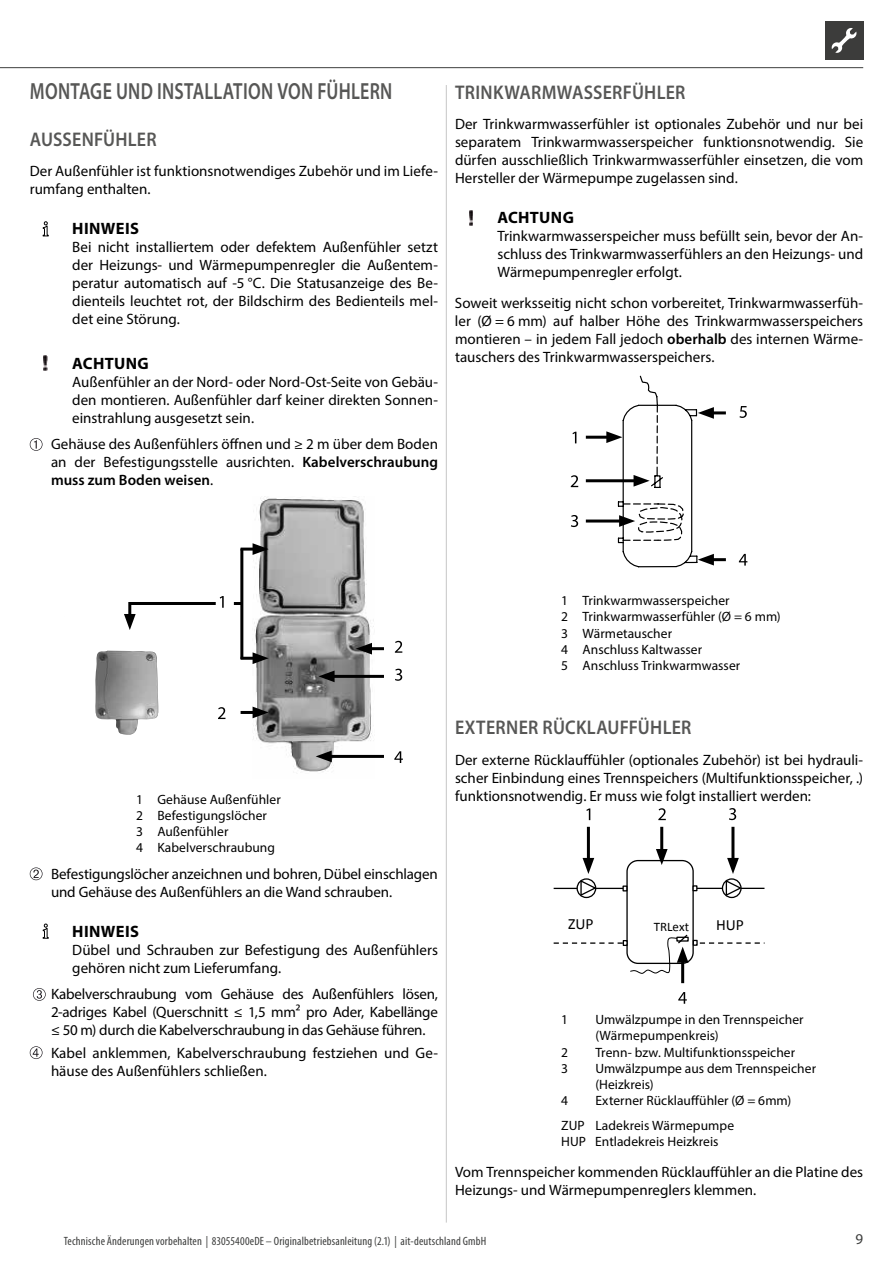
<style>
.page{position:relative;width:893px;height:1263px;background:#fff}
.page>*{position:absolute;margin:0;border:0;box-sizing:border-box;transform-origin:0 0}
.t1{font:600 23.4px "Myriad Pro";letter-spacing:.015em;color:#575756;scale:.77 1}
.t2{font:600 19.8px "Myriad Pro";letter-spacing:.015em;color:#575756;scale:.91 1}
.t3{font:700 16.5px "Myriad Pro";letter-spacing:.02em;color:#000}
.t4{font:15.6px "Calibri";color:#000}
.t5{font:15px/18px "Myriad Pro";color:#000;text-align:justify}
.t6{font:15px "Myriad Pro";color:#3d3e3d}
.t7{font:13.5px/16.2px "Myriad Pro";letter-spacing:.005em;color:#000}
.t8{font:13.05px "Calibri";color:#000}
.t9{font:condensed 12px "Myriad Pro";letter-spacing:.01em;color:#3d3e3d}
.s1{font-weight:600}
</style>
<div class="page">
<div style="left:825px;top:21px;width:38px;height:39px;background:#3c3c3b"></div>
<svg style="left:832px;top:28px;width:25px;height:25px"></svg>
<hr style="left:0;top:67px;width:863px;height:1px;background:#3d3e3d">
<hr style="left:446px;top:85px;width:1px;height:1137px;background:#c6c6c6">
<img style="left:469px;top:210px;width:4px;height:15px">
<hr style="left:586px;top:479px;width:53px;height:3px;background:#000">
<hr style="left:708px;top:411px;width:18px;height:3px;background:#000">
<hr style="left:708px;top:558px;width:18px;height:3px;background:#000">
<hr style="left:586px;top:519px;width:39px;height:3px;background:#000">
<hr style="left:586px;top:436px;width:26px;height:3px;background:#000">
<svg style="left:606px;top:375px;width:108px;height:193px"></svg>
<svg style="left:571px;top:515px;width:7px;height:12px"></svg>
<svg style="left:573px;top:432px;width:3px;height:11px"></svg>
<svg style="left:571px;top:475px;width:7px;height:12px"></svg>
<svg style="left:739px;top:406px;width:8px;height:12px"></svg>
<svg style="left:739px;top:554px;width:8px;height:12px"></svg>
<svg style="left:729px;top:808px;width:7px;height:12px"></svg>
<svg style="left:586px;top:808px;width:4px;height:12px"></svg>
<svg style="left:658px;top:808px;width:8px;height:12px"></svg>
<svg style="left:678px;top:992px;width:9px;height:12px"></svg>
<hr style="left:554px;top:888px;width:210px;height:1px;background:#000">
<div style="left:626px;top:860px;width:68px;height:104px;background:#fff;border:1px solid #000;border-radius:11px"></div>
<div style="left:722px;top:878px;width:20px;height:20px;border:1px solid #000;border-radius:50%"></div>
<svg style="left:692px;top:885px;width:5px;height:6px"></svg>
<svg style="left:622px;top:885px;width:5px;height:6px"></svg>
<div style="left:576px;top:878px;width:20px;height:20px;border:1px solid #000;border-radius:50%"></div>
<hr style="left:660px;top:827px;width:3px;height:28px;background:#000">
<svg style="left:656px;top:849px;width:12px;height:16px"></svg>
<hr style="left:587px;top:827px;width:3px;height:37px;background:#000">
<svg style="left:579px;top:858px;width:19px;height:39px"></svg>
<hr style="left:731px;top:827px;width:3px;height:37px;background:#000">
<svg style="left:725px;top:858px;width:18px;height:39px"></svg>
<hr style="left:681px;top:957px;width:3px;height:26px;background:#000">
<svg style="left:554px;top:933px;width:210px;height:42px"></svg>
<svg style="left:42px;top:221px;width:7px;height:16px"></svg>
<img style="left:44px;top:356px;width:4px;height:15px">
<svg style="left:30px;top:438px;width:13px;height:13px"></svg>
<img style="left:253px;top:498px;width:122px;height:274px">
<hr style="left:329px;top:675px;width:55px;height:3px;background:#000">
<svg style="left:318px;top:670px;width:17px;height:12px"></svg>
<hr style="left:241px;top:548px;width:17px;height:3px;background:#000">
<svg style="left:253px;top:543px;width:16px;height:12px"></svg>
<svg style="left:234px;top:602px;width:6px;height:3px"></svg>
<hr style="left:326px;top:755px;width:58px;height:3px;background:#000">
<svg style="left:316px;top:750px;width:16px;height:12px"></svg>
<hr style="left:241px;top:657px;width:17px;height:3px;background:#000">
<svg style="left:253px;top:652px;width:16px;height:12px"></svg>
<hr style="left:240px;top:548px;width:3px;height:111px;background:#000">
<hr style="left:241px;top:711px;width:17px;height:3px;background:#000">
<svg style="left:253px;top:707px;width:16px;height:11px"></svg>
<hr style="left:366px;top:647px;width:18px;height:3px;background:#000">
<svg style="left:356px;top:643px;width:16px;height:11px"></svg>
<img style="left:95px;top:650px;width:64px;height:85px">
<hr style="left:128px;top:602px;width:3px;height:18px;background:#000">
<svg style="left:124px;top:614px;width:12px;height:16px"></svg>
<hr style="left:129px;top:602px;width:87px;height:3px;background:#000">
<svg style="left:220px;top:596px;width:4px;height:12px"></svg>
<svg style="left:218px;top:707px;width:7px;height:12px"></svg>
<svg style="left:395px;top:669px;width:7px;height:12px"></svg>
<svg style="left:395px;top:641px;width:7px;height:12px"></svg>
<svg style="left:394px;top:751px;width:9px;height:12px"></svg>
<svg style="left:30px;top:867px;width:13px;height:13px"></svg>
<svg style="left:42px;top:923px;width:7px;height:16px"></svg>
<svg style="left:33px;top:988px;width:13px;height:13px"></svg>
<svg style="left:30px;top:1046px;width:13px;height:13px"></svg>
<h1 class="t1" style="left:30px;top:76px;width:472px">MONTAGE UND INSTALLATION VON FÜHLERN</h1>
<h2 class="t2" style="left:30px;top:126px;width:141px">AUSSENFÜHLER</h2>
<p class="t5" style="left:30px;top:162px;width:410px">Der Außenfühler ist funktionsnotwendiges Zubehör und im Liefe&shy;rumfang enthalten.</p>
<p class="t3" style="left:72px;top:218px;width:68px">HINWEIS</p>
<p class="t5" style="left:72px;top:238px;width:367px">Bei nicht installiertem oder defektem Außenfühler setzt der Heizungs- und Wärmepumpenregler die Außentem&shy;peratur automatisch auf -5 °C. Die Statusanzeige des Be&shy;dienteils leuchtet rot, der Bildschirm des Bedienteils mel&shy;det eine Störung.</p>
<p class="t3" style="left:72px;top:352px;width:78px">ACHTUNG</p>
<p class="t5" style="left:72px;top:372px;width:367px">Außenfühler an der Nord- oder Nord-Ost-Seite von Gebäu&shy;den montieren. Außenfühler darf keiner direkten Sonnen&shy;einstrahlung ausgesetzt sein.</p>
<p class="t5" style="left:51px;top:435px;width:388px">Gehäuse des Außenfühlers öffnen und ≥ 2 m über dem Boden an der Befestigungsstelle ausrichten. <span class="s1">Kabelverschraubung muss zum Boden weisen</span>.</p>
<h2 class="t2" style="left:455px;top:79px;width:255px">TRINKWARMWASSERFÜHLER</h2>
<p class="t5" style="left:455px;top:115px;width:410px">Der Trinkwarmwasserfühler ist optionales Zubehör und nur bei separatem Trinkwarmwasserspeicher funktionsnotwendig. Sie dürfen ausschließlich Trinkwarmwasserfühler einsetzen, die vom Hersteller der Wärmepumpe zugelassen sind.</p>
<p class="t3" style="left:497px;top:207px;width:78px">ACHTUNG</p>
<p class="t5" style="left:497px;top:227px;width:367px">Trinkwarmwasserspeicher muss befüllt sein, bevor der An&shy;schluss des Trinkwarmwasserfühlers an den Heizungs- und Wärmepumpenregler erfolgt.</p>
<p class="t5" style="left:455px;top:294px;width:410px">Soweit werksseitig nicht schon vorbereitet, Trinkwarmwasserfüh&shy;ler (Ø = 6 mm) auf halber Höhe des Trinkwarmwasserspeichers montieren – in jedem Fall jedoch <span class="s1">oberhalb</span> des internen Wärme&shy;tauschers des Trinkwarmwasserspeichers.</p>
<p class="t7" style="left:561px;top:592px;width:221px">1 Trinkwarmwasserspeicher<br>2 Trinkwarmwasserfühler (Ø = 6 mm)<br>3 Wärmetauscher<br>4 Anschluss Kaltwasser<br>5 Anschluss Trinkwarmwasser</p>
<p class="t7" style="left:136px;top:791px;width:146px">1 Gehäuse Außenfühler<br>2 Befestigungslöcher<br>3 Außenfühler<br>4 Kabelverschraubung</p>
<p class="t5" style="left:51px;top:864px;width:388px">Befestigungslöcher anzeichnen und bohren, Dübel einschlagen und Gehäuse des Außenfühlers an die Wand schrauben.</p>
<p class="t3" style="left:72px;top:920px;width:68px">HINWEIS</p>
<p class="t5" style="left:72px;top:940px;width:367px">Dübel und Schrauben zur Befestigung des Außenfühlers gehören nicht zum Lieferumfang.</p>
<p class="t5" style="left:51px;top:985px;width:388px">Kabelverschraubung vom Gehäuse des Außenfühlers lösen, 2-adriges Kabel (Querschnitt ≤ 1,5 mm² pro Ader, Kabellänge ≤ 50 m) durch die Kabelverschraubung in das Gehäuse führen.</p>
<p class="t5" style="left:51px;top:1043px;width:388px">Kabel anklemmen, Kabelverschraubung festziehen und Ge&shy;häuse des Außenfühlers schließen.</p>
<h2 class="t2" style="left:455px;top:715px;width:261px">EXTERNER RÜCKLAUFFÜHLER</h2>
<p class="t5" style="left:455px;top:750px;width:410px">Der externe Rücklauffühler (optionales Zubehör) ist bei hydrauli&shy;scher Einbindung eines Trennspeichers (Multifunktionsspeicher, .) funktionsnotwendig. Er muss wie folgt installiert werden:</p>
<p class="t4" style="left:568px;top:914px;width:27px">ZUP</p>
<p class="t8" style="left:654px;top:918px;width:37px">TRLext</p>
<p class="t4" style="left:716px;top:915px;width:29px">HUP</p>
<p class="t7" style="left:561px;top:1011px;width:8px">1</p>
<p class="t7" style="left:595px;top:1011px;width:210px">Umwälzpumpe in den Trennspeicher (Wärmepumpenkreis)</p>
<p class="t7" style="left:561px;top:1044px;width:8px">2</p>
<p class="t7" style="left:595px;top:1044px;width:201px">Trenn- bzw. Multifunktionsspeicher</p>
<p class="t7" style="left:561px;top:1060px;width:8px">3</p>
<p class="t7" style="left:595px;top:1060px;width:222px">Umwälzpumpe aus dem Trennspeicher (Heizkreis)</p>
<p class="t7" style="left:561px;top:1092px;width:8px">4</p>
<p class="t7" style="left:561px;top:1088px;width:232px;line-height:24.8px;text-indent:34px">Externer Rücklauffühler (Ø = 6mm)<br>ZUP Ladekreis Wärmepumpe</p>
<p class="t7" style="left:561px;top:1133px;width:159px">HUP Entladekreis Heizkreis</p>
<p class="t5" style="left:455px;top:1162px;width:410px">Vom Trennspeicher kommenden Rücklauffühler an die Platine des<br>Heizungs- und Wärmepumpenreglers klemmen.</p>
<p class="t9" style="left:64px;top:1233px;width:424px">Technische Änderungen vorbehalten | 83055400eDE – Originalbetriebsanleitung (2.1) | ait-deutschland GmbH</p>
<p class="t6" style="left:855px;top:1229px;width:9px">9</p>
</div>
